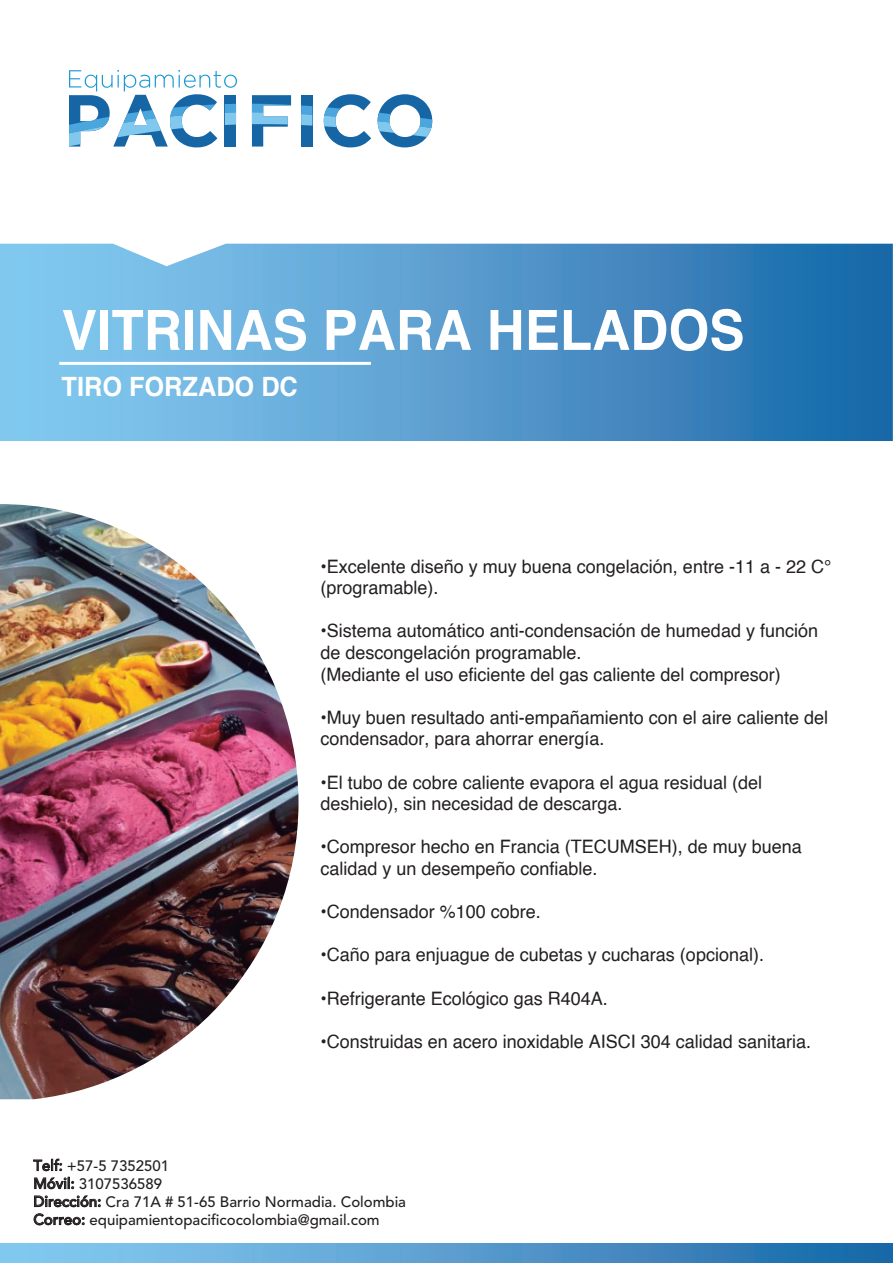
<style>
.page{position:relative;width:893px;height:1263px;background:#fff}
.page>*{position:absolute;margin:0;border:0;box-sizing:border-box;transform-origin:0 0}
.t1{font:700 55.5px "Helvetica";color:#fff;scale:.95 1}
.t2{font:700 26.55px "Helvetica";color:#fff;scale:.95 1}
.t3{font:18.6px/21.6px "Helvetica";color:#231f20}
.t4{font:500 15px/18px "Avenir LT Std";color:#231f20}
.s1{font-weight:400}
</style>
<div class="page">
<div style="left:301px;top:95px;width:11px;height:52px;background:#1666a6"></div>
<svg style="left:252px;top:95px;width:39px;height:52px"></svg>
<svg style="left:301px;top:105px;width:11px;height:21px"></svg>
<svg style="left:324px;top:94px;width:47px;height:53px"></svg>
<svg style="left:378px;top:94px;width:54px;height:53px"></svg>
<svg style="left:69px;top:70px;width:168px;height:77px"></svg>
<svg style="left:0;top:244px;width:893px;height:197px;background:#569cce"></svg>
<div style="left:0;top:1243px;width:893px;height:20px;background:linear-gradient(to right,#8ed0f4,#1d69a9)"></div>
<hr style="left:59px;top:362px;width:312px;height:3px;background:#fff">
<img style="left:0;top:504px;width:299px;height:595px">
<svg style="left:33px;top:1158px;width:41px;height:31px"></svg>
<svg style="left:34px;top:1195px;width:67px;height:12px"></svg>
<svg style="left:33px;top:1213px;width:52px;height:12px"></svg>
<h1 class="t1" style="left:62px;top:298px;width:720px">VITRINAS PARA HELADOS</h1>
<h2 class="t2" style="left:62px;top:372px;width:250px">TIRO FORZADO DC</h2>
<p class="t3" style="left:320px;top:557px;width:512px">ïExcelente diseño y muy buena congelación, entre -11 a - 22 C° (programable).</p>
<p class="t3" style="left:320px;top:622px;width:499px">ïSistema automático anti-condensación de humedad y función de descongelación programable.<br>(Mediante el uso eficiente del gas caliente del compresor)</p>
<p class="t3" style="left:320px;top:708px;width:509px">ïMuy buen resultado anti-empañamiento con el aire caliente del condensador, para ahorrar energía.</p>
<p class="t3" style="left:320px;top:773px;width:443px">ïEl tubo de cobre caliente evapora el agua residual (del deshielo), sin necesidad de descarga.</p>
<p class="t3" style="left:320px;top:838px;width:483px">ïCompresor hecho en Francia (TECUMSEH), de muy buena calidad y un desempeño confiable.</p>
<p class="t3" style="left:320px;top:903px;width:222px">ïCondensador %100 cobre.</p>
<p class="t3" style="left:320px;top:946px;width:445px">ïCaño para enjuague de cubetas y cucharas (opcional).</p>
<p class="t3" style="left:320px;top:989px;width:289px">ïRefrigerante Ecológico gas R404A.</p>
<p class="t3" style="left:320px;top:1032px;width:492px">ïConstruidas en acero inoxidable AISCI 304 calidad sanitaria.</p>
<p class="t4" style="left:33px;top:1158px;width:374px"><span class="s1">Telf:</span> +57-5 7352501<br>Móvil: 3107536589<br>Dirección: Cra 71A # 51-65 Barrio Normadia. Colombia Correo: equipamientopacificocolombia@gmail.com</p>
</div>
